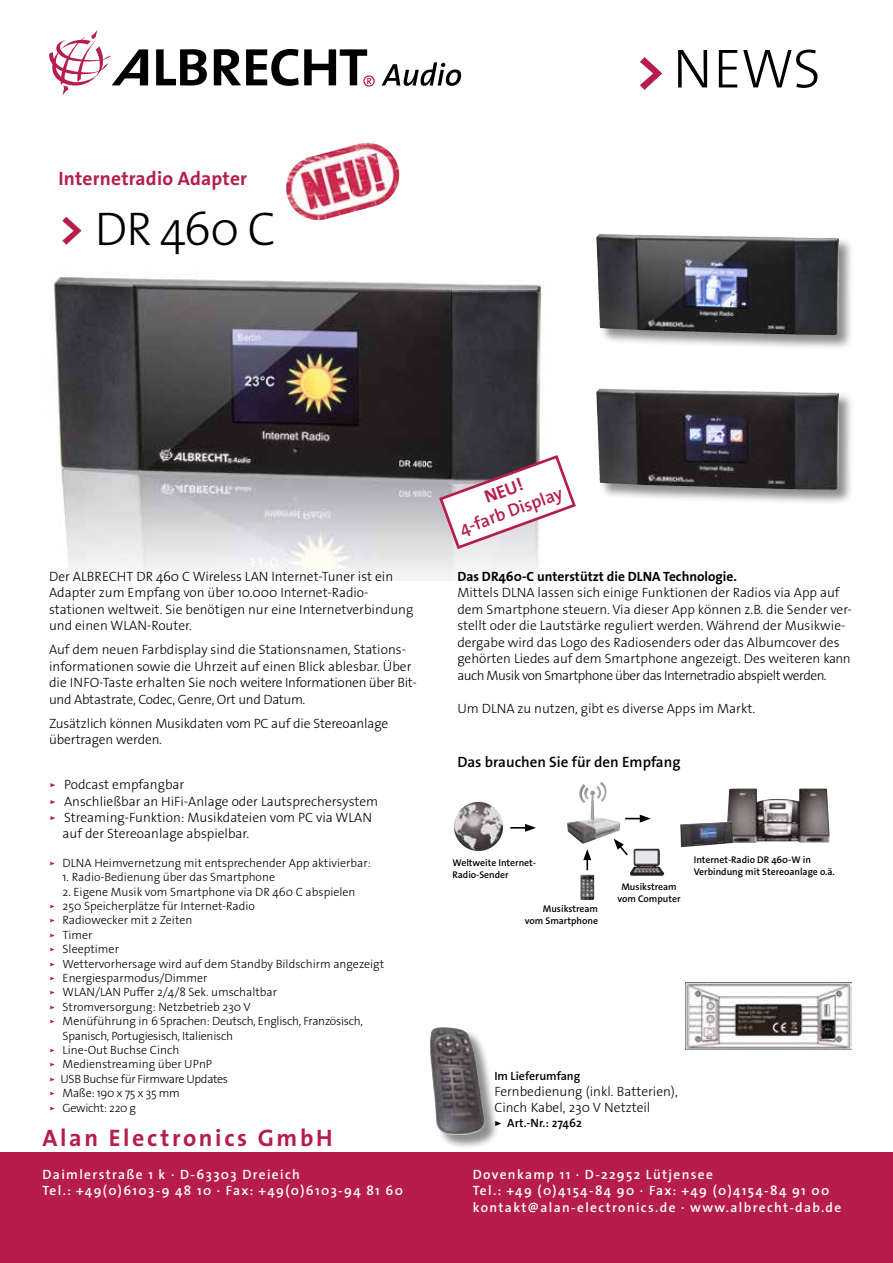
<style>
.page{position:relative;width:893px;height:1263px;background:#fff}
.page>*{position:absolute;margin:0;border:0;box-sizing:border-box;transform-origin:0 0}
.t1{font:300 55.5px "The Sans";color:#000}
.t2{font:300 47.55px "The Sans Os F";color:#000}
.t3{font:700 24px "The Sans";letter-spacing:.11em;color:#b71d4a}
.t4{font:700 19.5px "The Sans Os F";letter-spacing:.01em;color:#b71d4a}
.t5{font:600 18px "The Sans Os F";color:#b71d4a}
.t6{font:700 18px "The Sans Os F";color:#b71d4a}
.t7{font:600 15px "The Sans Os F";color:#000}
.t8{font:300 13.5px/16.5px "The Sans Os F";color:#000}
.t9{font:600 13.5px/16.2px "The Sans";letter-spacing:.1em;color:#fff}
.t10{font:700 13.5px "The Sans Os F";color:#000}
.t11{font:300 12px "The Sans Os F";color:#000}
.t12{font:300 12px "The Sans Os F";letter-spacing:-.02em;color:#000}
.t13{font:300 12px "The Sans Os F";letter-spacing:-.025em;color:#000}
.t14{font:600 12px "The Sans Os F";color:#000}
.t15{font:600 9.75px/11.7px "The Sans Os F";color:#000}
.s1{font-weight:700;color:#b71d4a}
.s2{font-family:"The Sans Bold Expert";font-weight:400;color:#b71d4a}
.s3{color:#b71d4a}
.s4{font-weight:700}
</style>
<div class="page">
<div style="left:0;top:1152px;width:893px;height:111px;background:#b71d4a"></div>
<svg style="left:156px;top:49px;width:51px;height:37px"></svg>
<svg style="left:49px;top:30px;width:99px;height:65px"></svg>
<svg style="left:214px;top:49px;width:161px;height:38px"></svg>
<svg style="left:381px;top:62px;width:80px;height:24px"></svg>
<img style="left:52px;top:142px;width:492px;height:438px">
<div style="left:430px;top:1028px;width:69px;height:121px;background:#000;opacity:.45"></div>
<img style="left:430px;top:1027px;width:14px;height:15px">
<svg style="left:437px;top:453px;width:139px;height:98px"></svg>
<img style="left:298px;top:143px;width:69px;height:19px">
<img style="left:686px;top:982px;width:166px;height:67px">
<img style="left:567px;top:801px;width:25px;height:40px">
<img style="left:600px;top:782px;width:4px;height:20px">
<img style="left:458px;top:802px;width:20px;height:11px">
<img style="left:727px;top:788px;width:103px;height:55px">
<svg style="left:510px;top:824px;width:26px;height:8px"></svg>
<svg style="left:625px;top:814px;width:26px;height:9px"></svg>
<svg style="left:583px;top:849px;width:8px;height:21px"></svg>
<img style="left:680px;top:822px;width:50px;height:25px">
<svg style="left:705px;top:839px;width:7px;height:2px"></svg>
<img style="left:580px;top:874px;width:14px;height:26px">
<img style="left:630px;top:848px;width:34px;height:28px">
<svg style="left:614px;top:839px;width:14px;height:17px"></svg>
<div style="left:596px;top:233px;width:259px;height:117px;background:#000;opacity:.45"></div>
<img style="left:596px;top:235px;width:243px;height:100px">
<div style="left:596px;top:388px;width:259px;height:117px;background:#000;opacity:.45"></div>
<img style="left:596px;top:388px;width:243px;height:102px">
<h3 class="t4" style="left:58px;top:166px;width:190px">Internetradio Adapter</h3>
<h2 class="t2" style="left:58px;top:199px;width:219px"><span class="s1">&gt;</span> DR 460 C</h2>
<h1 class="t1" style="left:637px;top:23px;width:186px"><span class="s2">&gt;</span> NEWS</h1>
<h3 class="t6" style="left:481px;top:486px;width:41px;rotate:-20deg">NEU!</h3>
<h3 class="t5" style="left:456px;top:518px;width:110px;rotate:-20deg">4-farb Display</h3>
<p class="t8" style="left:49px;top:568px;width:366px">Der ALBRECHT DR 460 C Wireless LAN Internet-Tuner ist ein Adapter zum Empfang von über 10.000 Internet-Radio&shy;stationen weltweit. Sie benötigen nur eine Internetverbindung und einen WLAN-Router.</p>
<p class="t8" style="left:49px;top:642px;width:369px">Auf dem neuen Farbdisplay sind die Stationsnamen, Stations&shy;informationen sowie die Uhrzeit auf einen Blick ablesbar. Über die INFO-Taste erhalten Sie noch weitere Informationen über Bit&shy;und Abtastrate, Codec, Genre, Ort und Datum.</p>
<p class="t8" style="left:49px;top:715px;width:341px">Zusätzlich können Musikdaten vom PC auf die Stereoanlage übertragen werden.</p>
<p class="t8" style="left:49px;top:777px;width:137px"><span class="s3">▹</span> Podcast empfangbar</p>
<p class="t8" style="left:49px;top:793px;width:331px"><span class="s3">▹</span> Anschließbar an HiFi-Anlage oder Lautsprechersystem</p>
<p class="t8" style="left:49px;top:809px;width:324px"><span class="s3">▹</span> Streaming-Funktion: Musikdateien vom PC via WLAN</p>
<p class="t8" style="left:63px;top:825px;width:188px">auf der Stereoanlage abspielbar.</p>
<p class="t11" style="left:49px;top:855px;width:323px"><span class="s3">▹</span> DLNA Heimvernetzung mit entsprechender App aktivierbar:</p>
<p class="t11" style="left:63px;top:869px;width:214px">1. Radio-Bedienung über das Smartphone</p>
<p class="t11" style="left:63px;top:884px;width:294px">2. Eigene Musik vom Smartphone via DR 460 C abspielen</p>
<p class="t11" style="left:49px;top:898px;width:207px"><span class="s3">▹</span> 250 Speicherplätze für Internet-Radio</p>
<p class="t11" style="left:49px;top:913px;width:145px"><span class="s3">▹</span> Radiowecker mit 2 Zeiten</p>
<p class="t11" style="left:49px;top:927px;width:45px"><span class="s3">▹</span> Timer</p>
<p class="t11" style="left:49px;top:941px;width:71px"><span class="s3">▹</span> Sleeptimer</p>
<p class="t11" style="left:49px;top:956px;width:337px"><span class="s3">▹</span> Wettervorhersage wird auf dem Standby Bildschirm angezeigt</p>
<p class="t11" style="left:49px;top:970px;width:160px"><span class="s3">▹</span> Energiesparmodus/Dimmer</p>
<p class="t11" style="left:49px;top:985px;width:229px"><span class="s3">▹</span> WLAN/LAN Puffer 2/4/8 Sek. umschaltbar</p>
<p class="t11" style="left:49px;top:999px;width:203px"><span class="s3">▹</span> Stromversorgung: Netzbetrieb 230 V</p>
<p class="t12" style="left:49px;top:1013px;width:315px"><span class="s3">▹</span> Menüführung in 6 Sprachen: Deutsch, Englisch, Französisch,</p>
<p class="t12" style="left:63px;top:1028px;width:172px">Spanisch, Portugiesisch, Italienisch</p>
<p class="t11" style="left:49px;top:1042px;width:132px"><span class="s3">▹</span> Line-Out Buchse Cinch</p>
<p class="t11" style="left:49px;top:1057px;width:165px"><span class="s3">▹</span> Medienstreaming über UPnP</p>
<p class="t13" style="left:49px;top:1071px;width:181px"><span class="s3">▹</span> USB Buchse für Firmware Updates</p>
<p class="t13" style="left:49px;top:1085px;width:132px"><span class="s3">▹</span> Maße: 190 x 75 x 35 mm</p>
<p class="t13" style="left:49px;top:1100px;width:88px"><span class="s3">▹</span> Gewicht: 220 g</p>
<p class="t10" style="left:457px;top:568px;width:281px">Das DR460-C unterstützt die DLNA Technologie.</p>
<p class="t8" style="left:457px;top:585px;width:396px">Mittels DLNA lassen sich einige Funktionen der Radios via App auf dem Smartphone steuern. Via dieser App können z.B. die Sender ver&shy;stellt oder die Lautstärke reguliert werden. Während der Musikwie&shy;dergabe wird das Logo des Radiosenders oder das Albumcover des gehörten Liedes auf dem Smartphone angezeigt. Des weiteren kann auch Musik von Smartphone über das Internetradio abspielt werden.</p>
<p class="t8" style="left:457px;top:700px;width:300px">Um DLNA zu nutzen, gibt es diverse Apps im Markt.</p>
<p class="t7" style="left:457px;top:752px;width:225px">Das brauchen Sie für den Empfang</p>
<p class="t15" style="left:694px;top:854px;width:143px">Internet-Radio DR 460-W in<br>Verbindung mit Stereoanlage o.ä.</p>
<p class="t15" style="left:452px;top:857px;width:85px">Weltweite Internet-<br>Radio-Sender</p>
<p class="t15" style="left:525px;top:903px;width:75px;text-align:right">Musikstream vom Smartphone</p>
<p class="t15" style="left:617px;top:881px;width:65px;text-align:center">Musikstream vom Computer</p>
<p class="t14" style="left:494px;top:1068px;width:88px">Im Lieferumfang</p>
<p class="t8" style="left:494px;top:1083px;width:185px">Fernbedienung (inkl. Batterien),<br>Cinch Kabel, 230 V Netzteil</p>
<p class="t14" style="left:494px;top:1115px;width:89px"><span class="s4">▹</span> Art.-Nr.: 27462</p>
<h3 class="t3" style="left:43px;top:1117px;width:292px">Alan Electronics GmbH</h3>
<p class="t9" style="left:43px;top:1166px;width:362px">Daimlerstraße 1 k · D-63303 Dreieich<br>Tel.: +49(0)6103-9 48 10 · Fax: +49(0)6103-94 81 60</p>
<p class="t9" style="left:473px;top:1166px;width:370px">Dovenkamp 11 · D-22952 Lütjensee<br>Tel.: +49 (0)4154-84 90 · Fax: +49 (0)4154-84 91 00 kontakt@alan-electronics.de · www.albrecht-dab.de</p>
</div>
